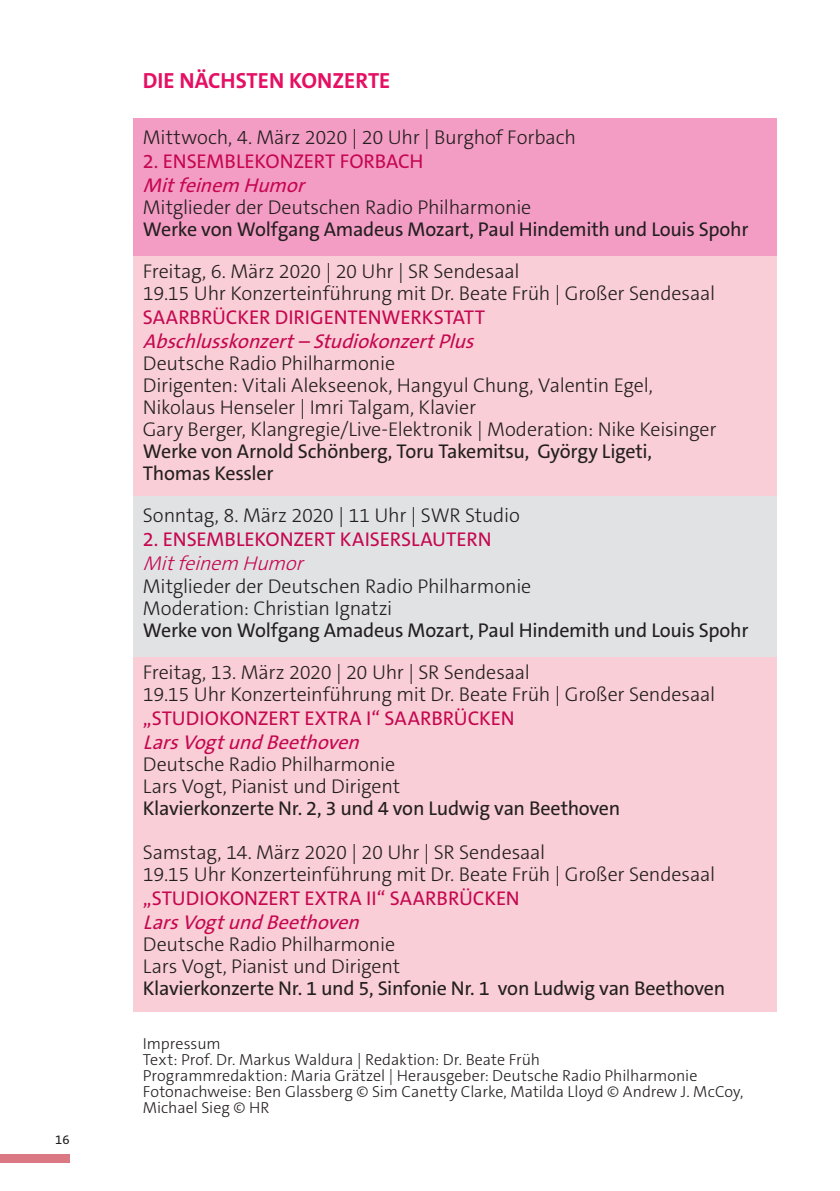
<style>
.page{position:relative;width:840px;height:1191px;background:#fff}
.page>*{position:absolute;margin:0;border:0;box-sizing:border-box;transform-origin:0 0}
.t1{font:700 22px "The Sans C5";color:#e50f63}
.t2{font:300 20px "The Sans C5";letter-spacing:-.01em;color:#231f20}
.t3{font:20px "The Sans C5";letter-spacing:-.015em;color:#231f20}
.t4{font:20px "The Sans C5";letter-spacing:-.005em;color:#c50750}
.t5{font:italic 20px "The Sans C5";color:#c50750}
.t6{font:italic 300 20px "The Sans C5";color:#c50750}
.t7{font:300 16px "The Sans C5";color:#231f20}
.t8{font:13px "The Sans C5";color:#231f20}
</style>
<div class="page">
<div style="left:0;top:1154px;width:69px;height:8px;background:#da7884"></div>
<div style="left:133px;top:656px;width:643px;height:356px;background:#f9ced6"></div>
<div style="left:133px;top:118px;width:643px;height:139px;background:#f49dc4"></div>
<div style="left:133px;top:496px;width:643px;height:160px;background:#e1e2e4"></div>
<div style="left:133px;top:257px;width:643px;height:239px;background:#f9ced6"></div>
<p class="t8" style="left:55px;top:1131px;width:16px">16</p>
<p class="t1" style="left:143px;top:67px;width:249px">DIE NÄCHSTEN KONZERTE</p>
<p class="t2" style="left:143px;top:125px;width:434px">Mittwoch, 4. März 2020 | 20 Uhr | Burghof Forbach</p>
<p class="t4" style="left:143px;top:149px;width:282px">2. ENSEMBLEKONZERT FORBACH</p>
<p class="t5" style="left:143px;top:173px;width:169px">Mitfeinem Humor</p>
<p class="t2" style="left:143px;top:195px;width:390px">Mitglieder der Deutschen Radio Philharmonie</p>
<p class="t3" style="left:143px;top:217px;width:606px">Werke von Wolfgang Amadeus Mozart, Paul Hindemith und Louis Spohr</p>
<p class="t2" style="left:143px;top:259px;width:378px">Freitag, 6. März 2020 | 20 Uhr | SR Sendesaal</p>
<p class="t2" style="left:143px;top:281px;width:573px">19.15 Uhr Konzerteinführung mit Dr. Beate Früh | Großer Sendesaal</p>
<p class="t4" style="left:143px;top:305px;width:344px">SAARBRÜCKER DIRIGENTENWERKSTATT</p>
<p class="t5" style="left:143px;top:329px;width:339px">Abschlusskonzert–StudiokonzertPlus</p>
<p class="t2" style="left:143px;top:351px;width:253px">Deutsche Radio Philharmonie</p>
<p class="t2" style="left:143px;top:373px;width:511px">Dirigenten: Vitali Alekseenok, Hangyul Chung, Valentin Egel,</p>
<p class="t2" style="left:143px;top:395px;width:334px">Nikolaus Henseler | Imri Talgam, Klavier</p>
<p class="t2" style="left:143px;top:417px;width:575px">Gary Berger, Klangregie/Live-Elektronik | Moderation: Nike Keisinger</p>
<p class="t3" style="left:143px;top:439px;width:510px">Werke von Arnold Schönberg, Toru Takemitsu, György Ligeti,</p>
<p class="t3" style="left:143px;top:461px;width:132px">Thomas Kessler</p>
<p class="t2" style="left:143px;top:503px;width:378px">Sonntag, 8. März 2020 | 11 Uhr | SWR Studio</p>
<p class="t4" style="left:143px;top:527px;width:350px">2. ENSEMBLEKONZERT KAISERSLAUTERN</p>
<p class="t6" style="left:143px;top:551px;width:168px">Mitfeinem Humor</p>
<p class="t2" style="left:143px;top:573px;width:390px">Mitglieder der Deutschen Radio Philharmonie</p>
<p class="t2" style="left:143px;top:595px;width:251px">Moderation: Christian Ignatzi</p>
<p class="t3" style="left:143px;top:617px;width:606px">Werke von Wolfgang Amadeus Mozart, Paul Hindemith und Louis Spohr</p>
<p class="t2" style="left:143px;top:659px;width:388px">Freitag, 13. März 2020 | 20 Uhr | SR Sendesaal</p>
<p class="t2" style="left:143px;top:681px;width:573px">19.15 Uhr Konzerteinführung mit Dr. Beate Früh | Großer Sendesaal</p>
<p class="t4" style="left:143px;top:705px;width:373px">„STUDIOKONZERT EXTRA I“ SAARBRÜCKEN</p>
<p class="t5" style="left:143px;top:729px;width:224px">LarsVogtundBeethoven</p>
<p class="t2" style="left:143px;top:751px;width:253px">Deutsche Radio Philharmonie</p>
<p class="t2" style="left:143px;top:773px;width:259px">Lars Vogt, Pianist und Dirigent</p>
<p class="t3" style="left:143px;top:795px;width:478px">Klavierkonzerte Nr. 2, 3 und 4 von Ludwig van Beethoven</p>
<p class="t2" style="left:143px;top:839px;width:404px">Samstag, 14. März 2020 | 20 Uhr | SR Sendesaal</p>
<p class="t2" style="left:143px;top:861px;width:573px">19.15 Uhr Konzerteinführung mit Dr. Beate Früh | Großer Sendesaal</p>
<p class="t4" style="left:143px;top:885px;width:378px">„STUDIOKONZERT EXTRA II“ SAARBRÜCKEN</p>
<p class="t5" style="left:143px;top:909px;width:224px">LarsVogtundBeethoven</p>
<p class="t2" style="left:143px;top:931px;width:253px">Deutsche Radio Philharmonie</p>
<p class="t2" style="left:143px;top:953px;width:259px">Lars Vogt, Pianist und Dirigent</p>
<p class="t3" style="left:143px;top:975px;width:583px">Klavierkonzerte Nr. 1 und 5, Sinfonie Nr. 1 von Ludwig van Beethoven</p>
<p class="t7" style="left:143px;top:1033px;width:79px">Impressum</p>
<p class="t7" style="left:143px;top:1049px;width:398px">Text: Prof. Dr. Markus Waldura | Redaktion: Dr. Beate Früh</p>
<p class="t7" style="left:143px;top:1065px;width:555px">Programmredaktion: Maria Grätzel | Herausgeber: Deutsche Radio Philharmonie</p>
<p class="t7" style="left:143px;top:1081px;width:601px">Fotonachweise: Ben Glassberg © Sim Canetty Clarke, Matilda Lloyd © Andrew J. McCoy,</p>
<p class="t7" style="left:143px;top:1097px;width:128px">Michael Sieg © HR</p>
</div>
